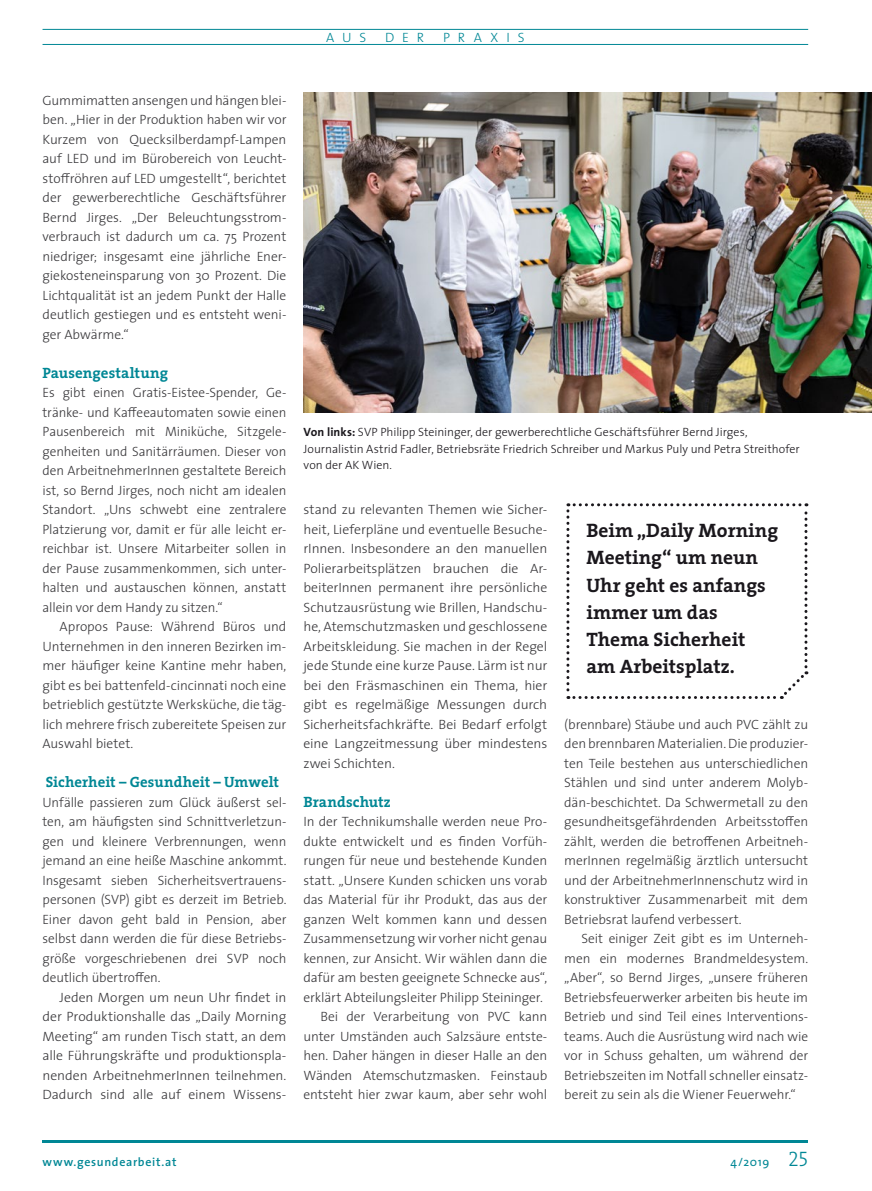
<style>
.page{position:relative;width:872px;height:1191px;background:#fff}
.page>*{position:absolute;margin:0;border:0;box-sizing:border-box;transform-origin:0 0}
.t1{font:700 19.5px/27px "The Serif";color:#1a171c}
.t2{font:700 15px "The Serif";color:#008795}
.t3{font:300 13.5px/19.5px "The Sans";letter-spacing:-.01em;color:#38373a;text-align:justify}
.t4{font:300 13.5px "The Sans";letter-spacing:.59em;color:#008795}
.t5{font:300 12px/16.5px "The Sans";color:#1a171c}
.t6{font:600 12px "The Sans";letter-spacing:.06em;color:#008795}
.t7{font:12px "The Sans";color:#008795}
.s1{font-weight:700}
.s2{font-family:"The Serif Light Caps";font-size:21px}
</style>
<div class="page">
<hr style="left:43px;top:1140px;width:765px;height:2px;background:#008795">
<hr style="left:43px;top:29px;width:765px;height:1px;background:#008795">
<hr style="left:43px;top:44px;width:765px;height:1px;background:#008795">
<img style="left:303px;top:92px;width:569px;height:320px">
<svg style="left:566px;top:503px;width:242px;height:196px"></svg>
<p class="t4" style="left:326px;top:26px;width:42px">AUS</p>
<p class="t4" style="left:385px;top:26px;width:41px">DER</p>
<p class="t4" style="left:443px;top:26px;width:83px">PRAXIS</p>
<p class="t3" style="left:43px;top:90px;width:245px">Gummimatten ansengen und hängen blei&shy;ben. „Hier in der Produktion haben wir vor Kurzem von Quecksilberdampf-Lampen auf LED und im Bürobereich von Leucht&shy;stoffröhren auf LED umgestellt“, berichtet der gewerberechtliche Geschäftsführer Bernd Jirges. „Der Beleuchtungsstrom&shy;verbrauch ist dadurch um ca. 75 Prozent niedriger; insgesamt eine jährliche Ener&shy;giekosteneinsparung von 30 Prozent. Die Lichtqualität ist an jedem Punkt der Halle deutlich gestiegen und es entsteht weni&shy;ger Abwärme.“</p>
<p class="t2" style="left:43px;top:360px;width:127px">Pausengestaltung</p>
<p class="t3" style="left:43px;top:382px;width:245px">Es gibt einen Gratis-Eistee-Spender, Ge&shy;tränke- und Kaffeeautomaten sowie einen Pausenbereich mit Miniküche, Sitzgele&shy;genheiten und Sanitärräumen. Dieser von den ArbeitnehmerInnen gestaltete Bereich ist, so Bernd Jirges, noch nicht am idealen Standort. „Uns schwebt eine zentralere Platzierung vor, damit er für alle leicht er&shy;reichbar ist. Unsere Mitarbeiter sollen in der Pause zusammenkommen, sich unter&shy;halten und austauschen können, anstatt allein vor dem Handy zu sitzen.“</p>
<p class="t3" style="left:43px;top:616px;width:245px;text-indent:17px">Apropos Pause: Während Büros und Unternehmen in den inneren Bezirken im&shy;mer häufiger keine Kantine mehr haben, gibt es bei battenfeld-cincinnati noch eine betrieblich gestützte Werksküche, die täg&shy;lich mehrere frisch zubereitete Speisen zur Auswahl bietet.</p>
<p class="t2" style="left:46px;top:769px;width:235px">Sicherheit – Gesundheit – Umwelt</p>
<p class="t3" style="left:43px;top:792px;width:245px">Unfälle passieren zum Glück äußerst sel&shy;ten, am häufigsten sind Schnittverletzun&shy;gen und kleinere Verbrennungen, wenn jemand an eine heiße Maschine ankommt.<br>Insgesamt sieben Sicherheitsvertrauens&shy;personen (SVP) gibt es derzeit im Betrieb.<br>Einer davon geht bald in Pension, aber selbst dann werden die für diese Betriebs&shy;größe vorgeschriebenen drei SVP noch deutlich übertroffen.</p>
<p class="t3" style="left:43px;top:987px;width:245px;text-indent:17px">Jeden Morgen um neun Uhr findet in der Produktionshalle das „Daily Morning Meeting“ am runden Tisch statt, an dem alle Führungskräfte und produktionspla&shy;nenden ArbeitnehmerInnen teilnehmen.<br>Dadurch sind alle auf einem Wissens-</p>
<p class="t5" style="left:304px;top:423px;width:498px"><span class="s1">Von links:</span> SVP Philipp Steininger, der gewerberechtliche Geschäftsführer Bernd Jirges,<br>Journalistin Astrid Fadler, Betriebsräte Friedrich Schreiber und Markus Puly und Petra Streithofer von der AK Wien.</p>
<p class="t3" style="left:303px;top:499px;width:245px">stand zu relevanten Themen wie Sicher&shy;heit, Lieferpläne und eventuelle Besuche&shy;rInnen. Insbesondere an den manuellen Polierarbeitsplätzen brauchen die Ar&shy;beiterInnen permanent ihre persönliche Schutzausrüstung wie Brillen, Handschu&shy;he, Atemschutzmasken und geschlossene Arbeitskleidung. Sie machen in der Regel jede Stunde eine kurze Pause. Lärm ist nur bei den Fräsmaschinen ein Thema, hier gibt es regelmäßige Messungen durch Sicherheitsfachkräfte. Bei Bedarf erfolgt eine Langzeitmessung über mindestens zwei Schichten.</p>
<p class="t2" style="left:303px;top:789px;width:89px">Brandschutz</p>
<p class="t3" style="left:303px;top:811px;width:245px">In der Technikumshalle werden neue Pro-</p>
<p class="t3" style="left:303px;top:831px;width:245px">dukte entwickelt und es finden Vorfüh-</p>
<p class="t3" style="left:303px;top:850px;width:245px">rungen für neue und bestehende Kunden</p>
<p class="t3" style="left:303px;top:870px;width:245px">statt. „Unsere Kunden schicken uns vorab</p>
<p class="t3" style="left:303px;top:889px;width:245px">das Material für ihr Produkt, das aus der</p>
<p class="t3" style="left:303px;top:909px;width:245px">ganzen Welt kommen kann und dessen</p>
<p class="t3" style="left:303px;top:928px;width:245px">Zusammensetzung wir vorher nicht genau</p>
<p class="t3" style="left:303px;top:948px;width:245px">kennen, zur Ansicht. Wir wählen dann die</p>
<p class="t3" style="left:303px;top:967px;width:245px">dafür am besten geeignete Schnecke aus“,</p>
<p class="t3" style="left:303px;top:987px;width:241px">erklärt Abteilungsleiter Philipp Steininger.</p>
<p class="t3" style="left:320px;top:1006px;width:228px">Bei der Verarbeitung von PVC kann</p>
<p class="t3" style="left:303px;top:1026px;width:245px">unter Umständen auch Salzsäure entste-</p>
<p class="t3" style="left:303px;top:1045px;width:245px">hen. Daher hängen in dieser Halle an den</p>
<p class="t3" style="left:303px;top:1065px;width:245px">Wänden Atemschutzmasken. Feinstaub</p>
<p class="t3" style="left:303px;top:1084px;width:245px">entsteht hier zwar kaum, aber sehr wohl</p>
<h1 class="t1" style="left:586px;top:517px;width:193px">Beim „Daily Morning<br>Meeting“ um neun<br>Uhr geht es anfangs immer um das<br>Thema Sicherheit am Arbeitsplatz.</h1>
<p class="t3" style="left:564px;top:714px;width:245px">(brennbare) Stäube und auch PVC zählt zu den brennbaren Materialien. Die produzier&shy;ten Teile bestehen aus unterschiedlichen Stählen und sind unter anderem Molyb&shy;dän-beschichtet. Da Schwermetall zu den gesundheitsgefährdenden Arbeitsstoffen zählt, werden die betroffenen Arbeitneh&shy;merInnen regelmäßig ärztlich untersucht und der ArbeitnehmerInnenschutz wird in konstruktiver Zusammenarbeit mit dem Betriebsrat laufend verbessert.</p>
<p class="t3" style="left:564px;top:928px;width:245px;text-indent:17px">Seit einiger Zeit gibt es im Unterneh&shy;men ein modernes Brandmeldesystem. „Aber“, so Bernd Jirges, „unsere früheren Betriebsfeuerwerker arbeiten bis heute im Betrieb und sind Teil eines Interventions&shy;teams. Auch die Ausrüstung wird nach wie vor in Schuss gehalten, um während der Betriebszeiten im Notfall schneller einsatz&shy;bereit zu sein als die Wiener Feuerwehr.“</p>
<p class="t6" style="left:43px;top:1151px;width:136px">www.gesundearbeit.at</p>
<p class="t7" style="left:730px;top:1151px;width:79px">4/2019 <span class="s2">25</span></p>
</div>
